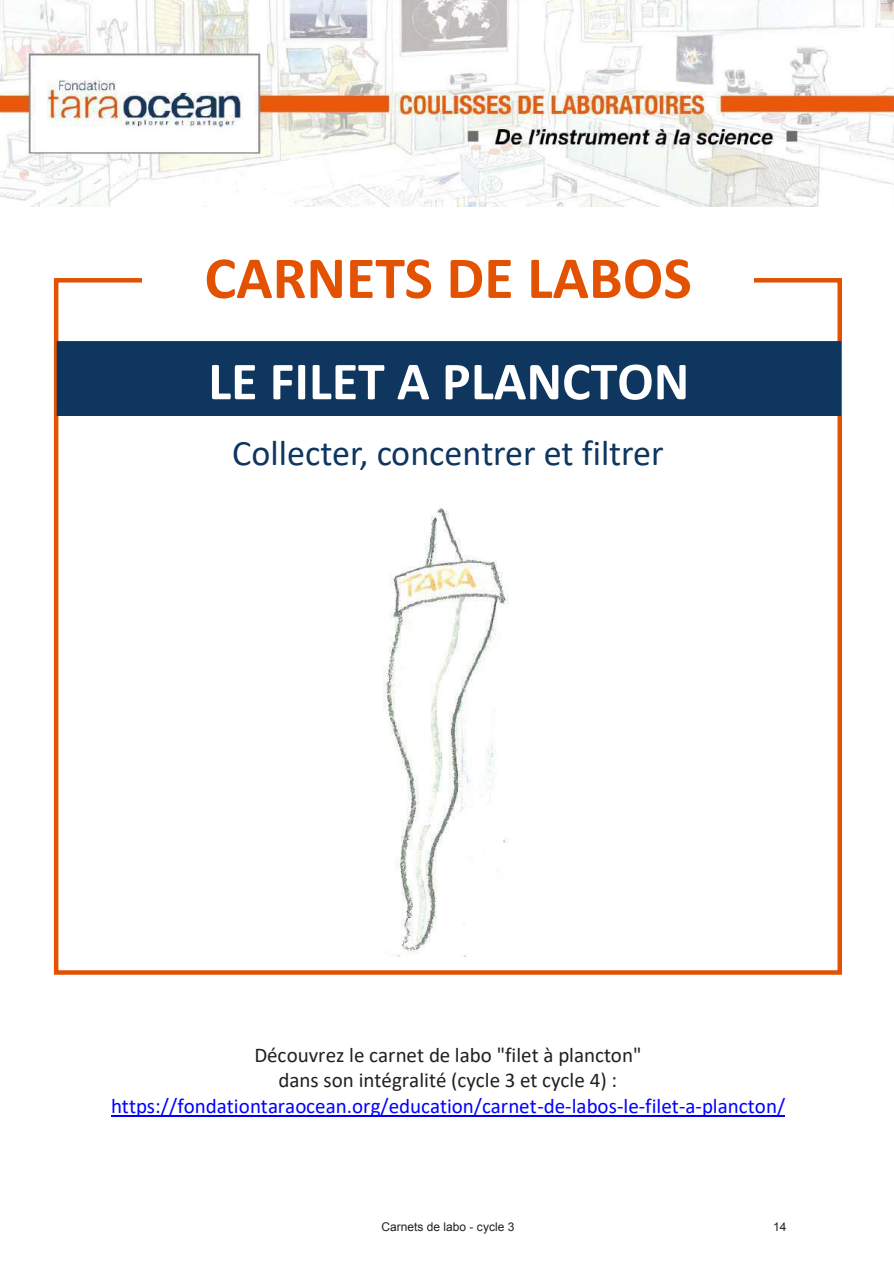
<style>
.page{position:relative;width:894px;height:1264px;background:#fff}
.page>*{position:absolute;margin:0;border:0;box-sizing:border-box;transform-origin:0 0}
.t1{font:700 60px "Calibri";color:#e35203}
.t2{font:700 54px "Calibri";color:#fff}
.t3{font:36px "Calibri";color:#0e365f}
.t4{font:21px "Calibri";color:#00f}
.t5{font:21px/25.5px "Calibri";color:#231f20;text-align:center}
.t6{font:12px "Arial";color:#231f20}
</style>
<div class="page">
<img style="left:0;top:0;width:893px;height:207px">
<img style="left:383px;top:508px;width:126px;height:448px">
<hr style="left:111px;top:1115px;width:673px;height:1px;background:#00f">
<div style="left:54px;top:278px;width:787px;height:696px;border:4px solid #e35203"></div>
<div style="left:57px;top:342px;width:783px;height:73px;background:#0e365f"></div>
<div style="left:57px;top:341px;width:784px;height:75px;border:2px solid #0e365f"></div>
<div style="left:142px;top:235px;width:611px;height:84px;background:#fff"></div>
<h1 class="t1" style="left:204px;top:235px;width:488px">CARNETS DE LABOS</h1>
<h2 class="t2" style="left:208px;top:343px;width:482px">LE FILET A PLANCTON</h2>
<h3 class="t3" style="left:232px;top:428px;width:433px">Collecter, concentrer et filtrer</h3>
<p class="t5" style="left:254px;top:1041px;width:388px">Découvrez le carnet de labo "filet à plancton" dans son intégralité (cycle 3 et cycle 4) :</p>
<p class="t4" style="left:111px;top:1091px;width:675px">https://fondationtaraocean.org/education/carnet-de-labos-le-filet-a-plancton/</p>
<p class="t6" style="left:381px;top:1218px;width:134px">Carnets de labo - cycle 3</p>
<p class="t6" style="left:773px;top:1218px;width:15px">14</p>
</div>
